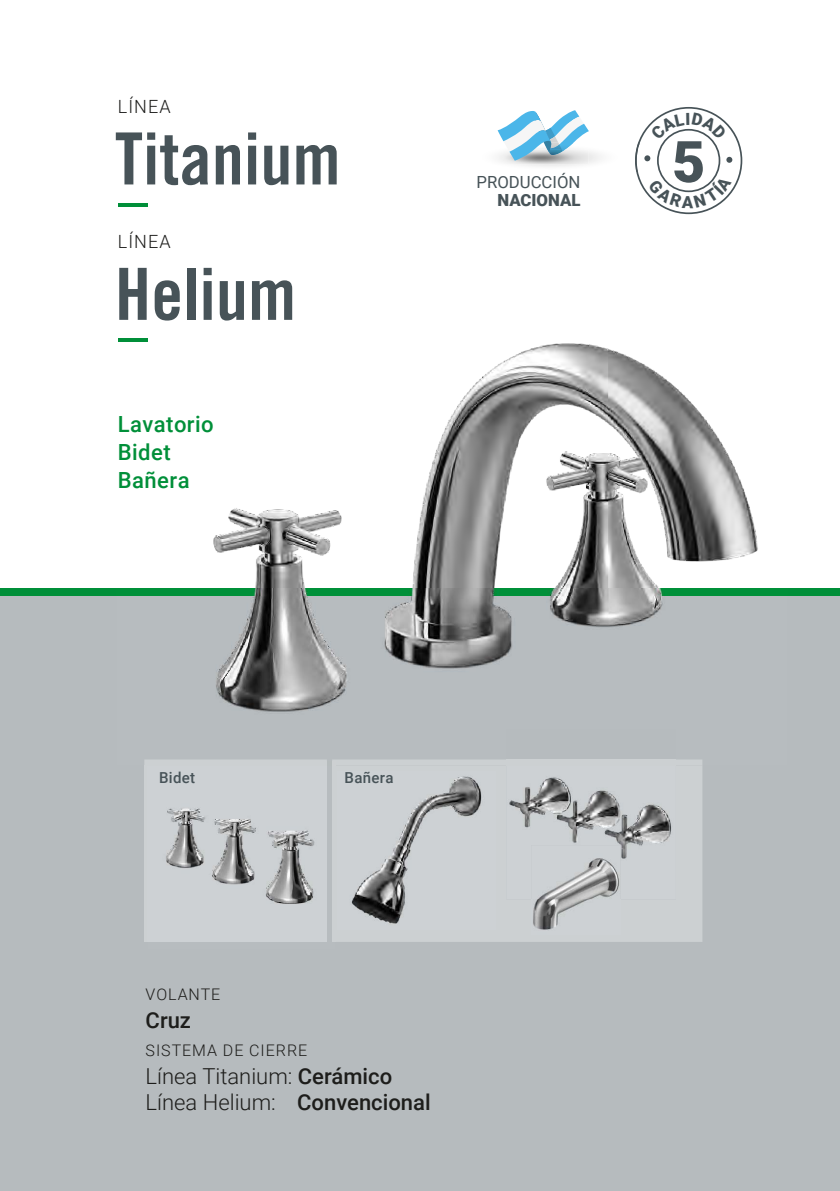
<style>
.page{position:relative;width:840px;height:1191px;background:#fff}
.page>*{position:absolute;margin:0;border:0;box-sizing:border-box;transform-origin:0 0}
.t1{font:72px "Trade Gothic LT Bold Cond Twenty";letter-spacing:.005em;color:#475358}
.t2{font:60px "Trade Gothic LT Cond Eighteen";color:#008f39;scale:2 1}
.t3{font:900 57.4px "Roboto";color:#475358}
.t4{font:500 22.2px/28px "Roboto";letter-spacing:.02em;color:#008f39}
.t5{font:300 22px/26px "Roboto";color:#1d1d1b}
.t6{font:500 22px "Roboto";color:#1d1d1b}
.t7{font:300 18.2px "Roboto";letter-spacing:.06em;color:#1d1d1b}
.t8{font:16.8px "Roboto";color:#475358}
.t9{font:900 16.8px "Roboto";color:#475358}
.t10{font:300 16px "Roboto";letter-spacing:.06em;color:#1d1d1b}
.t11{font:500 15.2px "Roboto";letter-spacing:.02em;color:#475358}
.s1{font-weight:500}
</style>
<div class="page">
<div style="left:0;top:595px;width:839px;height:596px;background:#b6bbbe"></div>
<div style="left:0;top:588px;width:839px;height:7px;background:#008f39"></div>
<img style="left:116px;top:130px;width:671px;height:582px">
<img style="left:477px;top:172px;width:101px;height:16px">
<hr style="left:144px;top:765px;width:3px;height:177px;background:#ccd0d2">
<img style="left:144px;top:759px;width:183px;height:6px">
<div style="left:335px;top:765px;width:367px;height:177px;background:#ccd0d2"></div>
<img style="left:332px;top:759px;width:370px;height:6px">
<img style="left:147px;top:761px;width:180px;height:181px">
<img style="left:332px;top:765px;width:3px;height:177px">
<svg style="left:332px;top:761px;width:3px;height:4px"></svg>
<img style="left:531px;top:899px;width:89px;height:35px">
<img style="left:337px;top:772px;width:158px;height:157px">
<img style="left:506px;top:759px;width:169px;height:140px">
<img style="left:459px;top:142px;width:175px;height:30px">
<svg style="left:492px;top:110px;width:96px;height:54px"></svg>
<svg style="left:634px;top:107px;width:107px;height:107px"></svg>
<p class="t7" style="left:118px;top:94px;width:54px">LÍNEA</p>
<h1 class="t1" style="left:115px;top:115px;width:227px">Titanium</h1>
<h2 class="t2" style="left:113px;top:163px;width:21px">-</h2>
<p class="t7" style="left:118px;top:229px;width:54px">LÍNEA</p>
<h1 class="t1" style="left:115px;top:250px;width:183px">Helium</h1>
<h2 class="t2" style="left:113px;top:299px;width:21px">-</h2>
<p class="t4" style="left:118px;top:409px;width:97px">Lavatorio<br>Bidet<br>Bañera</p>
<p class="t8" style="left:476px;top:170px;width:105px">PRODUCCIÓN</p>
<p class="t9" style="left:497px;top:189px;width:84px">NACIONAL</p>
<h3 class="t3" style="left:671px;top:121px;width:35px">5</h3>
<p class="t11" style="left:159px;top:767px;width:37px">Bidet</p>
<p class="t11" style="left:344px;top:767px;width:50px">Bañera</p>
<p class="t10" style="left:145px;top:983px;width:76px">VOLANTE</p>
<p class="t6" style="left:145px;top:1005px;width:47px">Cruz</p>
<p class="t10" style="left:145px;top:1039px;width:163px">SISTEMA DE CIERRE</p>
<p class="t5" style="left:145px;top:1062px;width:286px">Línea Titanium: <span class="s1">Cerámico<br></span>Línea Helium: <span class="s1">Convencional</span></p>
</div>
